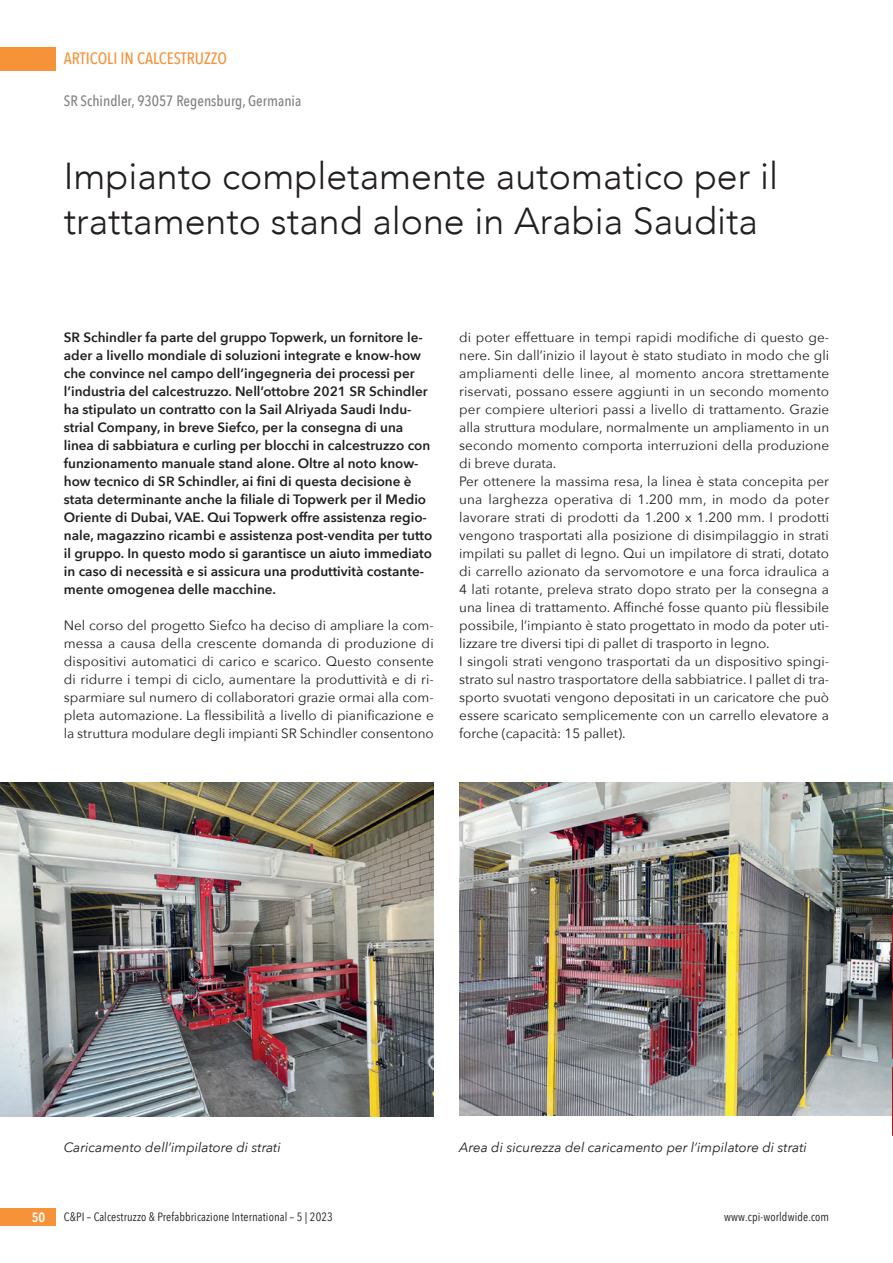
<style>
.page{position:relative;width:893px;height:1263px;background:#fff}
.page>*{position:absolute;margin:0;border:0;box-sizing:border-box;transform-origin:0 0}
.t1{font:300 37.5px/45px "Avenir";color:#231f20}
.t2{font:500 16.5px "Avenir Next Condensed";color:#f69238}
.t3{font:500 15px "Avenir Next Condensed";color:#808285}
.t4{font:13.5px/18px "Avenir Next";color:#231f20;text-align:justify}
.t5{font:600 13.5px/18px "Avenir Next";color:#231f20}
.t6{font:italic 13.5px "Avenir Next";color:#231f20}
.t7{font:600 13.5px "Avenir Next Condensed";color:#fff}
.t8{font:12px "Avenir Next Condensed";letter-spacing:.01em;color:#231f20}
</style>
<div class="page">
<div style="left:0;top:47px;width:55px;height:23px;background:#f69238"></div>
<div style="left:0;top:1208px;width:55px;height:18px;background:#f69238"></div>
<img style="left:0;top:782px;width:434px;height:334px">
<img style="left:459px;top:782px;width:433px;height:334px">
<svg style="left:892px;top:914px;width:1px;height:68px"></svg>
<svg style="left:892px;top:991px;width:1px;height:68px"></svg>
<svg style="left:892px;top:1067px;width:1px;height:68px"></svg>
<p class="t2" style="left:64px;top:49px;width:165px">ARTICOLI IN CALCESTRUZZO</p>
<p class="t3" style="left:64px;top:92px;width:239px">SR Schindler, 93057 Regensburg, Germania</p>
<h1 class="t1" style="left:64px;top:153px;width:716px">Impianto completamente automatico per il trattamento stand alone in Arabia Saudita</h1>
<p class="t5" style="left:64px;top:328px;width:370px">SR Schindler fa parte del gruppo Topwerk, un fornitore le&shy;ader a livello mondiale di soluzioni integrate e know-how che convince nel campo dell’ingegneria dei processi per l’industria del calcestruzzo. Nell’ottobre 2021 SR Schindler ha stipulato un contratto con la Sail Alriyada Saudi Indu&shy;strial Company, in breve Siefco, per la consegna di una linea di sabbiatura e curling per blocchi in calcestruzzo con funzionamento manuale stand alone. Oltre al noto know&shy;how tecnico di SR Schindler, ai fini di questa decisione è stata determinante anche la filiale di Topwerk per il Medio Oriente di Dubai, VAE. Qui Topwerk offre assistenza regio&shy;nale, magazzino ricambi e assistenza post-vendita per tutto il gruppo. In questo modo si garantisce un aiuto immediato in caso di necessità e si assicura una produttività costante&shy;mente omogenea delle macchine.</p>
<p class="t4" style="left:64px;top:616px;width:372px">Nel corso del progetto Siefco ha deciso di ampliare la com&shy;messa a causa della crescente domanda di produzione di dispositivi automatici di carico e scarico. Questo consente di ridurre i tempi di ciclo, aumentare la produttività e di ri&shy;sparmiare sul numero di collaboratori grazie ormai alla com&shy;pleta automazione. La flessibilità a livello di pianificazione e la struttura modulare degli impianti SR Schindler consentono</p>
<p class="t4" style="left:459px;top:328px;width:372px;text-align:left">di poter effettuare in tempi rapidi modifiche di questo ge&shy;nere. Sin dall’inizio il layout è stato studiato in modo che gli ampliamenti delle linee, al momento ancora strettamente riservati, possano essere aggiunti in un secondo momento per compiere ulteriori passi a livello di trattamento. Grazie alla struttura modulare, normalmente un ampliamento in un secondo momento comporta interruzioni della produzione di breve durata.<br>Per ottenere la massima resa, la linea è stata concepita per una larghezza operativa di 1.200 mm, in modo da poter lavorare strati di prodotti da 1.200 x 1.200 mm. I prodotti vengono trasportati alla posizione di disimpilaggio in strati impilati su pallet di legno. Qui un impilatore di strati, dotato di carrello azionato da servomotore e una forca idraulica a 4 lati rotante, preleva strato dopo strato per la consegna a una linea di trattamento. Affinché fosse quanto più flessibile possibile, l’impianto è stato progettato in modo da poter uti&shy;lizzare tre diversi tipi di pallet di trasporto in legno.<br>I singoli strati vengono trasportati da un dispositivo spingi&shy;strato sul nastro trasportatore della sabbiatrice. I pallet di tra&shy;sporto svuotati vengono depositati in un caricatore che può essere scaricato semplicemente con un carrello elevatore a forche (capacità: 15 pallet).</p>
<p class="t6" style="left:64px;top:1136px;width:219px">Caricamento dell’impilatore di strati</p>
<p class="t6" style="left:459px;top:1136px;width:349px">Area di sicurezza del caricamento per l’impilatore di strati</p>
<p class="t7" style="left:32px;top:1206px;width:15px">50</p>
<p class="t8" style="left:64px;top:1207px;width:271px">C&amp;PI – Calcestruzzo &amp; Prefabbricazione International – 5 | 2023</p>
<p class="t8" style="left:724px;top:1207px;width:107px">www.cpi-worldwide.com</p>
</div>
